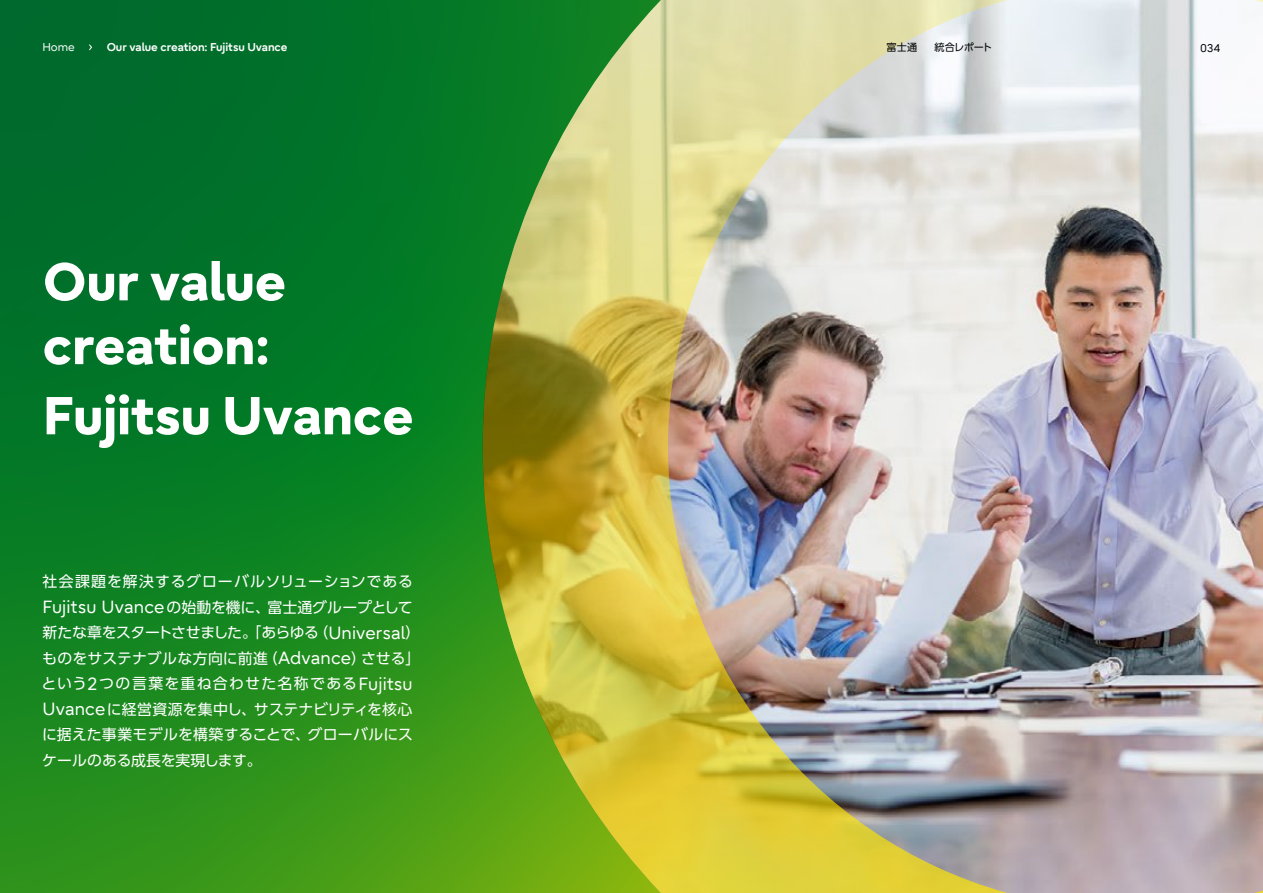
<style>
.page{position:relative;width:1263px;height:893px;background:#fff}
.page>*{position:absolute;margin:0;border:0;box-sizing:border-box;transform-origin:0 0}
._2022j_ページタイトル{font:800 53.1px/63.8px "Fujitsu Infinity Pro";letter-spacing:-.01em;color:#fff}
._2022j_サマリ01{font:14.85px/25.5px "UD Shin Go Pr 6 N";letter-spacing:.01em;color:#fff}
._2022j_パンクズ{font:700 11.25px "Fujitsu Infinity Pro";letter-spacing:-.01em;color:#fff}
._2022j_パンクズ-2{font:11.25px "Fujitsu Infinity Pro";color:#fff}
.t1{font:11.1px "Fujitsu Infinity Pro";color:#000}
.t2{font:10.05px "UD Shin Go Pr 6 N";letter-spacing:.005em;color:#000}
.s1{font-family:"Fujitsu Infinity Pro";font-size:17.55px}
</style>
<div class="page">
<svg style="left:0;top:0;width:483px;height:893px;background:#107f23"></svg>
<img style="left:483px;top:0;width:780px;height:893px">
<svg style="left:89px;top:44px;width:3px;height:7px"></svg>
<p class="_2022j_パンクズ-2" style="left:43px;top:40px;width:34px">Home</p>
<p class="_2022j_パンクズ" style="left:107px;top:40px;width:182px">Our value creation: Fujitsu Uvance</p>
<p class="t2" style="left:887px;top:39px;width:32px">富士通</p>
<p class="t2" style="left:934px;top:39px;width:59px">統合レポート</p>
<p class="t1" style="left:1200px;top:41px;width:22px">034</p>
<p class="_2022j_ページタイトル" style="left:43px;top:249px;width:245px">Our value creation:</p>
<p class="_2022j_ページタイトル" style="left:43px;top:383px;width:373px">Fujitsu Uvance</p>
<p class="_2022j_サマリ01" style="left:42px;top:568px;width:380px">社会課題を解決するグローバルソリューションである<br><span class="s1">Fujitsu Uvance</span>の始動を機に、富士通グループとして新たな章をスタートさせました。「あらゆる（<span class="s1">Universal</span>）ものをサステナブルな方向に前進（<span class="s1">Advance</span>）させる」という<span class="s1">2</span>つの言葉を重ね合わせた名称である<span class="s1">Fujitsu<br>Uvance</span>に経営資源を集中し、サステナビリティを核心に据えた事業モデルを構築することで、グローバルにスケールのある成長を実現します。</p>
</div>
